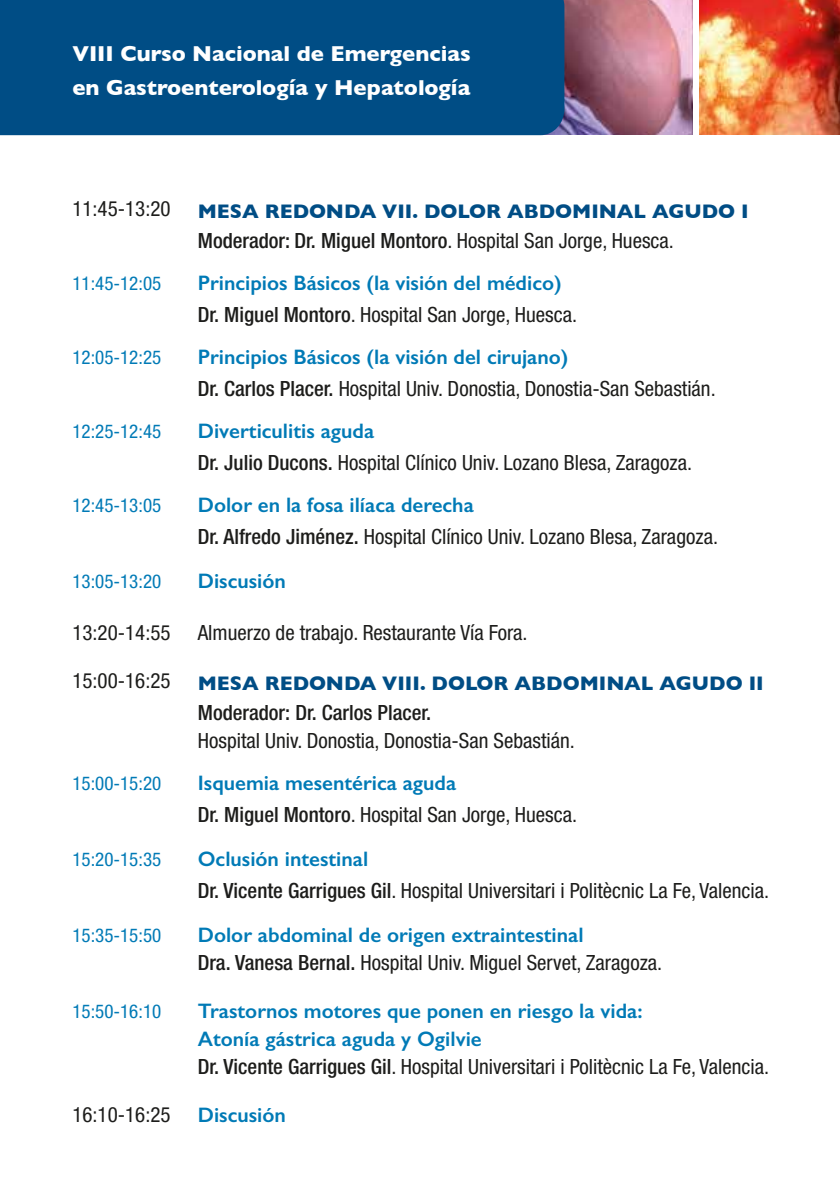
<style>
.page{position:relative;width:840px;height:1191px;background:#fff}
.page>*{position:absolute;margin:0;border:0;box-sizing:border-box;transform-origin:0 0}
.t1{font:700 22px/34px "Gill Sans";color:#fff}
.t2{font:condensed 21px "Helvetica Neue LT Std";color:#1d1d1b}
.t3{font:600 21px/28px "Gill Sans";color:#007ab6}
.t4{font:500 condensed 21px "Helvetica Neue LT Std";color:#1d1d1b}
.t5{font:700 20px "Gill Sans";color:#004d85}
.t6{font:condensed 19px "Helvetica Neue LT Std";color:#007ab6}
.s1{font-weight:400}
.s2{font-weight:500}
</style>
<div class="page">
<img style="left:564px;top:0;width:128px;height:135px">
<img style="left:699px;top:0;width:140px;height:135px">
<div style="left:0;top:0;width:564px;height:135px;background:#004d85"></div>
<p class="t1" style="left:72px;top:36px;width:399px">VIII Curso Nacional de Emergencias en Gastroenterología y Hepatología</p>
<p class="t2" style="left:72px;top:196px;width:100px">11:45-13:20</p>
<p class="t5" style="left:198px;top:195px;width:552px">MESA REDONDA VII. DOLOR ABDOMINAL AGUDO I</p>
<p class="t4" style="left:198px;top:228px;width:477px">Moderador: Dr. Miguel Montoro<span class="s1">. Hospital San Jorge, Huesca.</span></p>
<p class="t6" style="left:72px;top:272px;width:90px">11:45-12:05</p>
<p class="t3" style="left:198px;top:268px;width:365px">Principios Básicos (la visión del médico)</p>
<p class="t2" style="left:198px;top:302px;width:380px"><span class="s2">Dr. Miguel Montoro</span>. Hospital San Jorge, Huesca.</p>
<p class="t6" style="left:72px;top:346px;width:90px">12:05-12:25</p>
<p class="t3" style="left:198px;top:342px;width:372px">Principios Básicos (la visión del cirujano)</p>
<p class="t2" style="left:198px;top:376px;width:519px"><span class="s2">Dr. Carlos Placer.</span> Hospital Univ. Donostia, Donostia-San Sebastián.</p>
<p class="t6" style="left:72px;top:420px;width:90px">12:25-12:45</p>
<p class="t3" style="left:198px;top:416px;width:178px">Diverticulitis aguda</p>
<p class="t2" style="left:198px;top:450px;width:495px"><span class="s2">Dr. Julio Ducons.</span> Hospital Clínico Univ. Lozano Blesa, Zaragoza.</p>
<p class="t6" style="left:72px;top:494px;width:90px">12:45-13:05</p>
<p class="t3" style="left:198px;top:490px;width:277px">Dolor en la fosa ilíaca derecha</p>
<p class="t2" style="left:198px;top:524px;width:521px"><span class="s2">Dr. Alfredo Jiménez.</span> Hospital Clínico Univ. Lozano Blesa, Zaragoza.</p>
<p class="t6" style="left:72px;top:570px;width:90px">13:05-13:20</p>
<p class="t3" style="left:198px;top:566px;width:90px">Discusión</p>
<p class="t2" style="left:72px;top:620px;width:100px">13:20-14:55</p>
<p class="t2" style="left:198px;top:620px;width:331px">Almuerzo de trabajo. Restaurante Vía Fora.</p>
<p class="t2" style="left:72px;top:668px;width:100px">15:00-16:25</p>
<p class="t5" style="left:198px;top:667px;width:567px">MESA REDONDA VIII. DOLOR ABDOMINAL AGUDO II</p>
<p class="t4" style="left:198px;top:700px;width:235px">Moderador: Dr. Carlos Placer.</p>
<p class="t2" style="left:198px;top:728px;width:378px">Hospital Univ. Donostia, Donostia-San Sebastián.</p>
<p class="t6" style="left:72px;top:772px;width:90px">15:00-15:20</p>
<p class="t3" style="left:198px;top:768px;width:260px">Isquemia mesentérica aguda</p>
<p class="t2" style="left:198px;top:802px;width:380px"><span class="s2">Dr. Miguel Montoro</span>. Hospital San Jorge, Huesca.</p>
<p class="t6" style="left:72px;top:848px;width:90px">15:20-15:35</p>
<p class="t3" style="left:198px;top:844px;width:172px">Oclusión intestinal</p>
<p class="t2" style="left:198px;top:878px;width:572px"><span class="s2">Dr. Vicente Garrigues Gil</span>. Hospital Universitari i Politècnic La Fe, Valencia.</p>
<p class="t6" style="left:72px;top:924px;width:90px">15:35-15:50</p>
<p class="t3" style="left:198px;top:920px;width:387px">Dolor abdominal de origen extraintestinal</p>
<p class="t2" style="left:198px;top:950px;width:465px"><span class="s2">Dra. Vanesa Bernal.</span> Hospital Univ. Miguel Servet, Zaragoza.</p>
<p class="t6" style="left:72px;top:1000px;width:90px">15:50-16:10</p>
<p class="t3" style="left:198px;top:996px;width:446px">Trastornos motores que ponen en riesgo la vida:<br>Atonía gástrica aguda y Ogilvie</p>
<p class="t2" style="left:198px;top:1054px;width:572px"><span class="s2">Dr. Vicente Garrigues Gil</span>. Hospital Universitari i Politècnic La Fe, Valencia.</p>
<p class="t2" style="left:72px;top:1102px;width:100px">16:10-16:25</p>
<p class="t3" style="left:198px;top:1100px;width:90px">Discusión</p>
</div>
